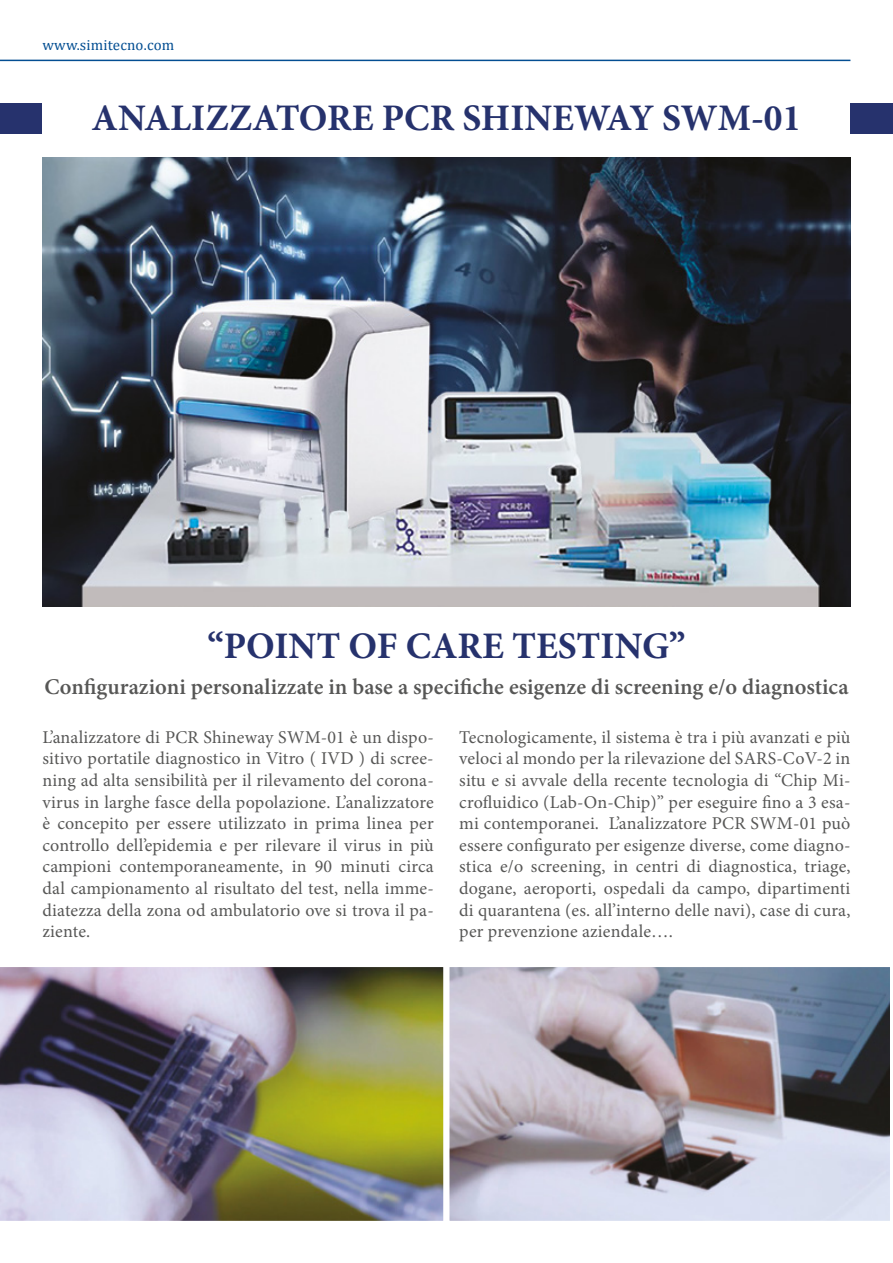
<style>
.page{position:relative;width:893px;height:1263px;background:#fff}
.page>*{position:absolute;margin:0;border:0;box-sizing:border-box;transform-origin:0 0}
.t1{font:700 37.5px "Minion Pro";color:#26326d}
.t2{font:600 22.5px "Minion Pro";color:#575756}
.t3{font:18px/21.6px "Minion Pro";letter-spacing:.01em;color:#575756;text-align:justify}
.t4{font:15px "Cambria";letter-spacing:.01em;color:#034e92}
</style>
<div class="page">
<hr style="left:0;top:60px;width:850px;height:1px;background:#034e92">
<div style="left:0;top:104px;width:42px;height:30px;background:#26326d"></div>
<div style="left:850px;top:104px;width:43px;height:30px;background:#26326d"></div>
<img style="left:0;top:967px;width:443px;height:254px">
<svg style="left:443px;top:967px;width:447px;height:254px"></svg>
<img style="left:43px;top:158px;width:807px;height:449px">
<p class="t4" style="left:43px;top:37px;width:133px">www.simitecno.com</p>
<h1 class="t1" style="left:92px;top:92px;width:711px">ANALIZZATORE PCR SHINEWAY SWM-01</h1>
<h1 class="t1" style="left:208px;top:620px;width:479px">“POINT OF CARE TESTING”</h1>
<p class="t2" style="left:44px;top:671px;width:806px">Configurazioni personalizzate in base a specifiche esigenze di screening e/o diagnostica</p>
<p class="t3" style="left:43px;top:726px;width:393px">L’analizzatore di PCR Shineway SWM-01 è un dispo&shy;sitivo portatile diagnostico in Vitro ( IVD ) di scree&shy;ning ad alta sensibilità per il rilevamento del corona&shy;virus in larghe fasce della popolazione. L’analizzatore è concepito per essere utilizzato in prima linea per controllo dell’epidemia e per rilevare il virus in più campioni contemporaneamente, in 90 minuti circa dal campionamento al risultato del test, nella imme&shy;diatezza della zona od ambulatorio ove si trova il pa&shy;ziente.</p>
<p class="t3" style="left:459px;top:726px;width:393px">Tecnologicamente, il sistema è tra i più avanzati e più veloci al mondo per la rilevazione del SARS-CoV-2 in situ e si avvale della recente tecnologia di “Chip Mi&shy;crofluidico (Lab-On-Chip)” per eseguire fino a 3 esa&shy;mi contemporanei. L’analizzatore PCR SWM-01 può essere configurato per esigenze diverse, come diagno&shy;stica e/o screening, in centri di diagnostica, triage, dogane, aeroporti, ospedali da campo, dipartimenti di quarantena (es. all’interno delle navi), case di cura, per prevenzione aziendale….</p>
</div>
